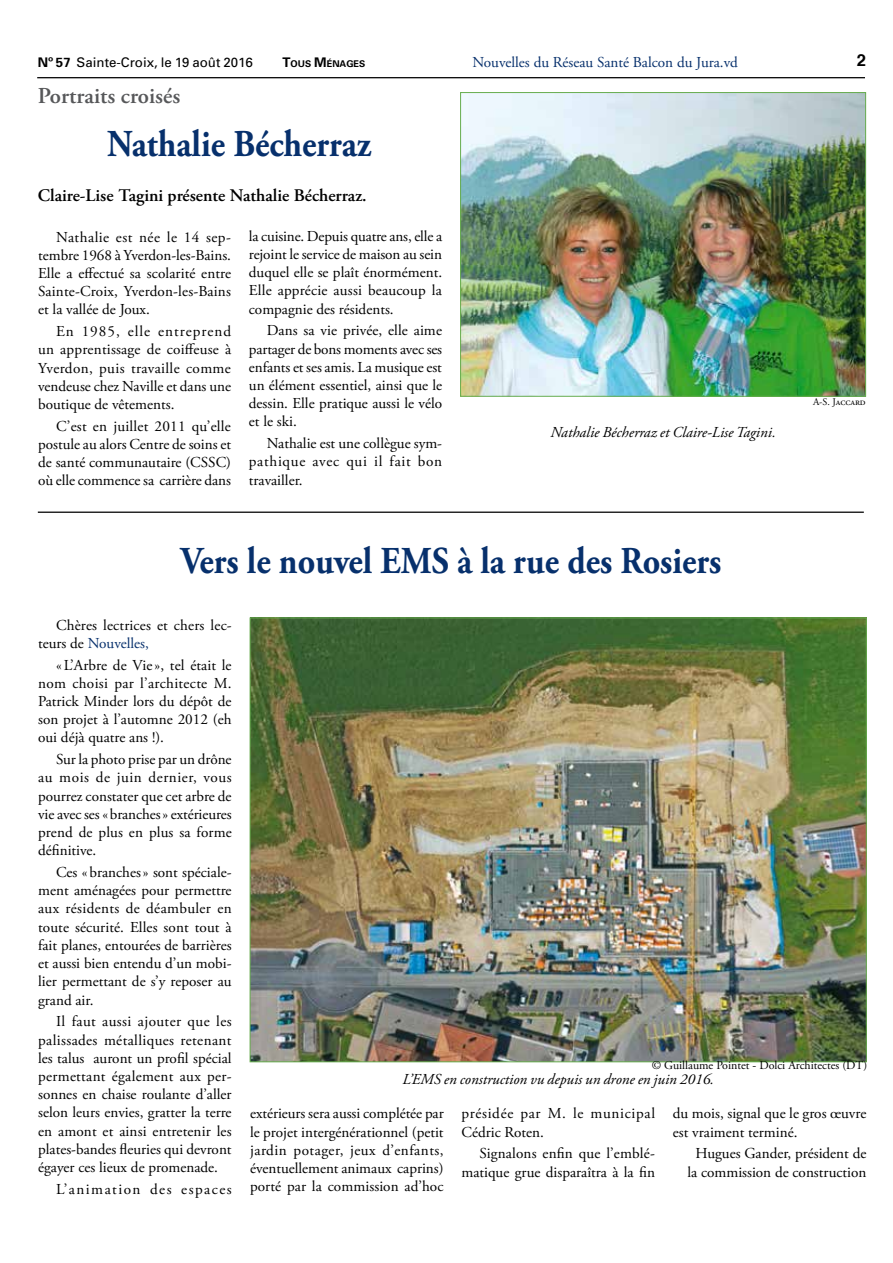
<style>
.page{position:relative;width:893px;height:1263px;background:#fff}
.page>*{position:absolute;margin:0;border:0;box-sizing:border-box;transform-origin:0 0}
.t1{font:700 37.95px "Adobe Garamond Pro";color:#07306c;scale:.9 1}
.t2{font:600 22.8px "Adobe Garamond Pro";color:#57585a}
.t3{font:600 17.7px "Adobe Garamond Pro";color:#000}
.t4{font:700 16.5px "Helvetica";color:#000}
.t5{font:15.15px/18.1px "Adobe Garamond Pro";color:#000;text-align:justify}
.t6{font:italic 15.15px "Adobe Garamond Pro";color:#000}
.t7{font:15.15px "Adobe Garamond Pro";color:#07306c}
.t8{font:15.15px/18.1px "Adobe Garamond Pro";letter-spacing:.045em;color:#000}
.t9{font:15.15px "Adobe Garamond Pro";letter-spacing:.095em;color:#000}
.t10{font:700 15.15px "Univers";color:#000}
.t11{font:13.2px "Univers";color:#000}
.t12{font:12px "Adobe Garamond Pro";color:#000}
.t13{font:10.05px "Adobe Garamond Pro";letter-spacing:-.005em;color:#000}
.t14{font:700 9.3px "Univers";color:#000}
.s1{font-weight:700}
.s2{font-size:13.2px}
.s3{color:#07306c}
</style>
<div class="page">
<hr style="left:37px;top:77px;width:828px;height:1px;background:#000">
<hr style="left:38px;top:512px;width:826px;height:1px;background:#000">
<img style="left:462px;top:94px;width:402px;height:300px">
<div style="left:460px;top:92px;width:406px;height:304px;border:1px solid #67ad4e"></div>
<img style="left:252px;top:620px;width:612px;height:440px">
<p class="t4" style="left:857px;top:47px;width:11px">2</p>
<p class="t11" style="left:38px;top:55px;width:217px"><span class="s1">Nº 57</span> Sainte-Croix, le 19 août 2016</p>
<p class="t14" style="left:282px;top:58px;width:85px"><span class="s2">T</span>OUS <span class="s2">M</span>ÉNAGES</p>
<p class="t7" style="left:472px;top:54px;width:267px">Nouvelles du Réseau Santé Balcon du Jura.vd</p>
<p class="t10" style="left:848px;top:55px;width:18px">13</p>
<h2 class="t2" style="left:38px;top:82px;width:144px">Portraits croisés</h2>
<h1 class="t1" style="left:107px;top:121px;width:295px">Nathalie Bécherraz</h1>
<p class="t3" style="left:38px;top:185px;width:330px">Claire-Lise Tagini présente Nathalie Bécherraz.</p>
<p class="t5" style="left:38px;top:228px;width:194px;text-indent:18px">Nathalie est née le 14 sep&shy;tembre 1968 à Yverdon-les-Bains.<br>Elle a effectué sa scolarité entre Sainte-Croix, Yverdon-les-Bains et la vallée de Joux.</p>
<p class="t5" style="left:38px;top:323px;width:195px;text-indent:18px">En 1985, elle entreprend un apprentissage de coiffeuse à Yverdon, puis travaille comme vendeuse chez Naville et dans une boutique de vêtements.</p>
<p class="t5" style="left:38px;top:417px;width:194px;text-indent:18px">C’est en juillet 2011 qu’elle postule au alors Centre de soins et de santé communautaire (CSSC) où elle commence sa carrière dans</p>
<p class="t5" style="left:249px;top:227px;width:195px">la cuisine. Depuis quatre ans, elle a rejoint le service de maison au sein duquel elle se plaît énormément.<br>Elle apprécie aussi beaucoup la compagnie des résidents.</p>
<p class="t5" style="left:249px;top:322px;width:195px;text-indent:18px">Dans sa vie privée, elle aime partager de bons moments avec ses enfants et ses amis. La musique est un élément essentiel, ainsi que le dessin. Elle pratique aussi le vélo et le ski.</p>
<p class="t5" style="left:249px;top:435px;width:195px;text-indent:18px">Nathalie est une collègue sym&shy;pathique avec qui il fait bon travailler.</p>
<p class="t6" style="left:550px;top:423px;width:227px">Nathalie Bécherraz et Claire-Lise Tagini.</p>
<h1 class="t1" style="left:181px;top:539px;width:602px">Vers le nouvel EMS à la rue des Rosiers</h1>
<p class="t13" style="left:813px;top:396px;width:54px">A-S. Jaccard</p>
<p class="t5" style="left:38px;top:616px;width:195px;text-indent:18px">Chères lectrices et chers lec&shy;teurs de <span class="s3">Nouvelles,</span></p>
<p class="t5" style="left:38px;top:656px;width:195px;text-indent:18px">«L’Arbre de Vie», tel était le nom choisi par l’architecte M.<br>Patrick Minder lors du dépôt de son projet à l’automne 2012 (eh oui déjà quatre ans !).</p>
<p class="t5" style="left:38px;top:751px;width:195px;text-indent:18px">Sur la photo prise par un drône au mois de juin dernier, vous pourrez constater que cet arbre de vie avec ses «branches» extérieures prend de plus en plus sa forme définitive.</p>
<p class="t5" style="left:38px;top:864px;width:195px;text-indent:18px">Ces « branches» sont spéciale&shy;ment aménagées pour permettre aux résidents de déambuler en toute sécurité. Elles sont tout à fait planes, entourées de barrières et aussi bien entendu d’un mobi&shy;lier permettant de s’y reposer au grand air.</p>
<p class="t5" style="left:38px;top:1013px;width:195px;text-indent:18px">Il faut aussi ajouter que les palissades métalliques retenant les talus auront un profil spécial permettant également aux per&shy;sonnes en chaise roulante d’aller selon leurs envies, gratter la terre en amont et ainsi entretenir les plates-bandes fleuries qui devront égayer ces lieux de promenade.</p>
<p class="t9" style="left:56px;top:1180px;width:177px">L’animation des espaces</p>
<p class="t12" style="left:652px;top:1057px;width:217px">© Guillaume Pointet - Dolci Architectes (DT)</p>
<p class="t13" style="left:852px;top:1062px;width:15px">LD</p>
<p class="t6" style="left:402px;top:1070px;width:313px">L’EMS en construction vu depuis un drone en juin 2016.</p>
<p class="t8" style="left:461px;top:1105px;width:195px">présidée par M. le municipal<br>Cédric Roten.</p>
<p class="t5" style="left:461px;top:1145px;width:195px;text-align:right">Signalons enfin que l’emblé&shy;matique grue disparaîtra à la fin</p>
<p class="t5" style="left:250px;top:1105px;width:195px">extérieurs sera aussi complétée par le projet intergénérationnel (petit jardin potager, jeux d’enfants, éventuellement animaux caprins) porté par la commission ad’hoc</p>
<p class="t5" style="left:673px;top:1105px;width:195px">du mois, signal que le gros œuvre est vraiment terminé.</p>
<p class="t5" style="left:687px;top:1145px;width:181px;text-align:center">Hugues Gander, président de la commission de construction</p>
</div>
